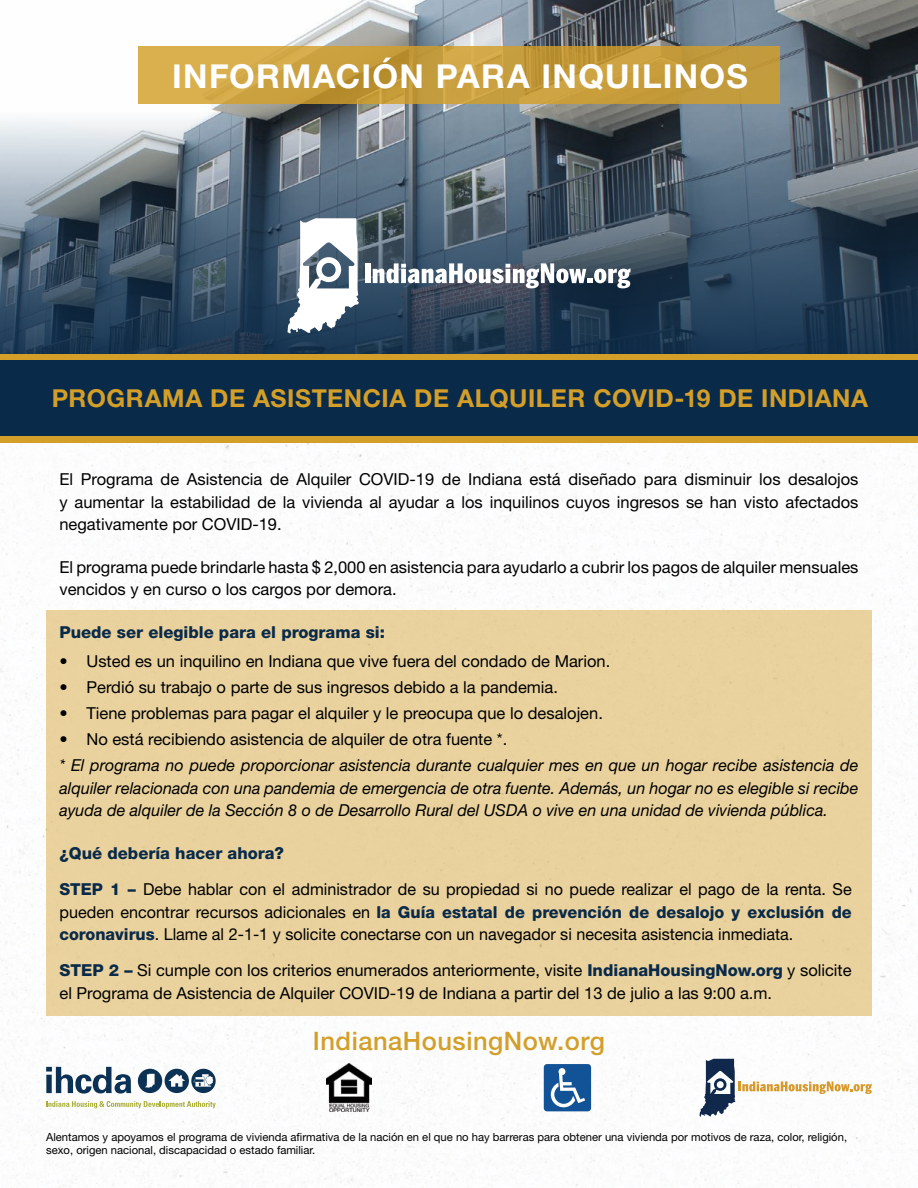
<style>
.page{position:relative;width:918px;height:1188px;background:#fff}
.page>*{position:absolute;margin:0;border:0;box-sizing:border-box;transform-origin:0 0}
.t1{font:700 33px "Helvetica Neue LT Std";letter-spacing:.04em;color:#fff}
.t2{font:500 25.5px "Helvetica Neue LT Std";letter-spacing:.02em;color:#d39f29}
.t3{font:700 24.75px "Helvetica Neue LT Std";letter-spacing:.02em;color:#d39f29}
.t4{font:16.5px/22.5px "Helvetica Neue LT Std";color:#000}
.t5{font:italic 16.5px/22.5px "Helvetica Neue LT Std";color:#000;text-align:justify}
.t6{font:800 16.5px "Helvetica Neue LT Std";color:#0a2a49}
.t7{font:11.25px/13.5px "Helvetica Neue LT Std";color:#000}
.s1{font-weight:800;color:#0a2a49}
</style>
<div class="page">
<img style="left:0;top:442px;width:918px;height:746px">
<div style="left:46px;top:610px;width:826px;height:405px;background:#e9d29d"></div>
<svg style="left:0;top:0;width:918px;height:354px"></svg>
<div style="left:0;top:354px;width:918px;height:88px;background:#d39f29"></div>
<div style="left:0;top:360px;width:918px;height:76px;background:#0a2a49"></div>
<svg style="left:46px;top:1101px;width:170px;height:8px"></svg>
<svg style="left:138px;top:1069px;width:78px;height:24px"></svg>
<svg style="left:46px;top:1067px;width:85px;height:27px"></svg>
<img style="left:326px;top:1063px;width:46px;height:49px">
<svg style="left:700px;top:1059px;width:172px;height:58px"></svg>
<div style="left:544px;top:1064px;width:47px;height:47px;background:#125296;border-radius:3px"></div>
<svg style="left:551px;top:1068px;width:34px;height:39px"></svg>
<svg style="left:138px;top:46px;width:642px;height:58px;fill:#c89e3e"></svg>
<div style="left:365px;top:263px;width:5px;height:20px;background:#fff"></div>
<svg style="left:373px;top:263px;width:258px;height:25px"></svg>
<svg style="left:287px;top:218px;width:72px;height:116px"></svg>
<h1 class="t1" style="left:172px;top:56px;width:577px">INFORMACIÓN PARA INQUILINOS</h1>
<h3 class="t3" style="left:52px;top:383px;width:818px">PROGRAMA DE ASISTENCIA DE ALQUILER COVID-19 DE INDIANA</h3>
<p class="t4" style="left:59px;top:468px;width:801px;text-align:justify">El Programa de Asistencia de Alquiler COVID-19 de Indiana está diseñado para disminuir los desalojos y aumentar la estabilidad de la vivienda al ayudar a los inquilinos cuyos ingresos se han visto afectados negativamente por COVID-19.</p>
<p class="t4" style="left:59px;top:556px;width:801px">El programa puede brindarle hasta $ 2,000 en asistencia para ayudarlo a cubrir los pagos de alquiler mensuales vencidos y en curso o los cargos por demora.</p>
<p class="t6" style="left:59px;top:623px;width:327px">Puede ser elegible para el programa si:</p>
<p class="t4" style="left:59px;top:650px;width:552px">• Usted es un inquilino en Indiana que vive fuera del condado de Marion.</p>
<p class="t4" style="left:59px;top:676px;width:500px">• Perdió su trabajo o parte de sus ingresos debido a la pandemia.</p>
<p class="t4" style="left:59px;top:702px;width:545px">• Tiene problemas para pagar el alquiler y le preocupa que lo desalojen.</p>
<p class="t4" style="left:59px;top:728px;width:449px">• No está recibiendo asistencia de alquiler de otra fuente *.</p>
<p class="t5" style="left:59px;top:754px;width:801px">* El programa no puede proporcionar asistencia durante cualquier mes en que un hogar recibe asistencia de alquiler relacionada con una pandemia de emergencia de otra fuente. Además, un hogar no es elegible si recibe ayuda de alquiler de la Sección 8 o de Desarrollo Rural del USDA o vive en una unidad de vivienda pública.</p>
<p class="t4" style="left:59px;top:835px;width:794px;line-height:36px"><span class="s1">¿Qué debería hacer ahora?<br>STEP 1 –</span> Debe hablar con el administrador de su propiedad si no puede realizar el pago de la renta. Se</p>
<p class="t4" style="left:59px;top:900px;width:794px">pueden encontrar recursos adicionales en <span class="s1">la Guía estatal de prevención de desalojo y exclusión de coronavirus</span>. Llame al 2-1-1 y solicite conectarse con un navegador si necesita asistencia inmediata.</p>
<p class="t4" style="left:59px;top:959px;width:794px"><span class="s1">STEP 2 –</span> Si cumple con los criterios enumerados anteriormente, visite <span class="s1">IndianaHousingNow.org</span> y solicite el Programa de Asistencia de Alquiler COVID-19 de Indiana a partir del 13 de julio a las 9:00 a.m.</p>
<h2 class="t2" style="left:313px;top:1026px;width:294px">IndianaHousingNow.org</h2>
<p class="t7" style="left:46px;top:1130px;width:802px">Alentamos y apoyamos el programa de vivienda afirmativa de la nación en el que no hay barreras para obtener una vivienda por motivos de raza, color, religión, sexo, origen nacional, discapacidad o estado familiar.</p>
</div>
